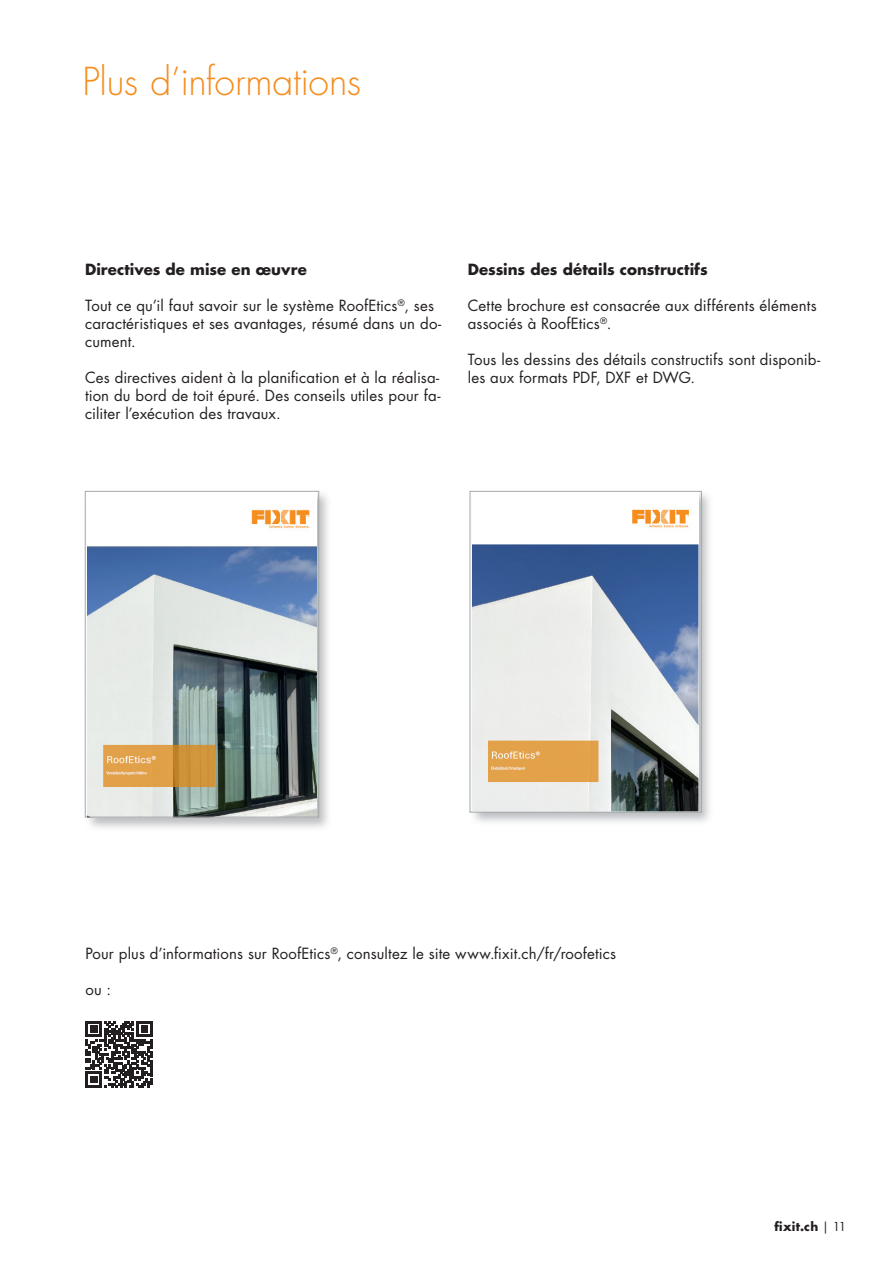
<style>
.page{position:relative;width:893px;height:1263px;background:#fff}
.page>*{position:absolute;margin:0;border:0;box-sizing:border-box;transform-origin:0 0}
.Seitentitel_neues_Kapitel{font:300 37.5px "Futura LT Pro";letter-spacing:-.01em;color:#f68d1e}
.Fliesstext{font:15px/18px "Futura LT Pro";letter-spacing:.01em;color:#231f20}
.Zwischentitel{font:700 15px "Futura LT Pro";letter-spacing:.005em;color:#231f20}
.t1{font:700 12px "Futura LT Pro";color:#231f20}
.s1{font-weight:400}
</style>
<div class="page">
<svg style="left:86px;top:1021px;width:66px;height:66px"></svg>
<div style="left:83px;top:489px;width:250px;height:342px;background:#a5a8ac;opacity:.75"></div>
<img style="left:87px;top:493px;width:230px;height:322px">
<div style="left:85px;top:491px;width:234px;height:326px;border:1px solid #a5a8ac"></div>
<div style="left:468px;top:489px;width:248px;height:337px;background:#a5a8ac;opacity:.75"></div>
<img style="left:472px;top:493px;width:227px;height:317px">
<div style="left:470px;top:491px;width:232px;height:321px;border:1px solid #a5a8ac"></div>
<p class="Seitentitel_neues_Kapitel" style="left:82px;top:57px;width:280px">Plus d’informations</p>
<p class="Zwischentitel" style="left:85px;top:258px;width:223px">Directives de mise en œuvre</p>
<p class="Fliesstext" style="left:85px;top:296px;width:358px">Tout ce qu’il faut savoir sur le système RoofEtics<sup>®</sup>, ses caractéristiques et ses avantages, résumé dans un do&shy;cument.</p>
<p class="Fliesstext" style="left:85px;top:368px;width:357px;text-align:justify">Ces directives aident à la planification et à la réalisa&shy;tion du bord de toit épuré. Des conseils utiles pour fa&shy;ciliter l’exécution des travaux.</p>
<p class="Zwischentitel" style="left:468px;top:258px;width:241px">Dessins des détails constructifs</p>
<p class="Fliesstext" style="left:468px;top:296px;width:351px">Cette brochure est consacrée aux différents éléments associés à RoofEtics<sup>®</sup>.</p>
<p class="Fliesstext" style="left:468px;top:350px;width:354px">Tous les dessins des détails constructifs sont disponib&shy;les aux formats PDF, DXF et DWG.</p>
<p class="Fliesstext" style="left:85px;top:944px;width:532px">Pour plus d’informations sur RoofEtics<sup>®</sup>, consultez le site www.fixit.ch/fr/roofetics</p>
<p class="Fliesstext" style="left:85px;top:980px;width:27px">ou :</p>
<p class="t1" style="left:775px;top:1218px;width:73px">fixit.ch <span class="s1">| 11</span></p>
</div>
